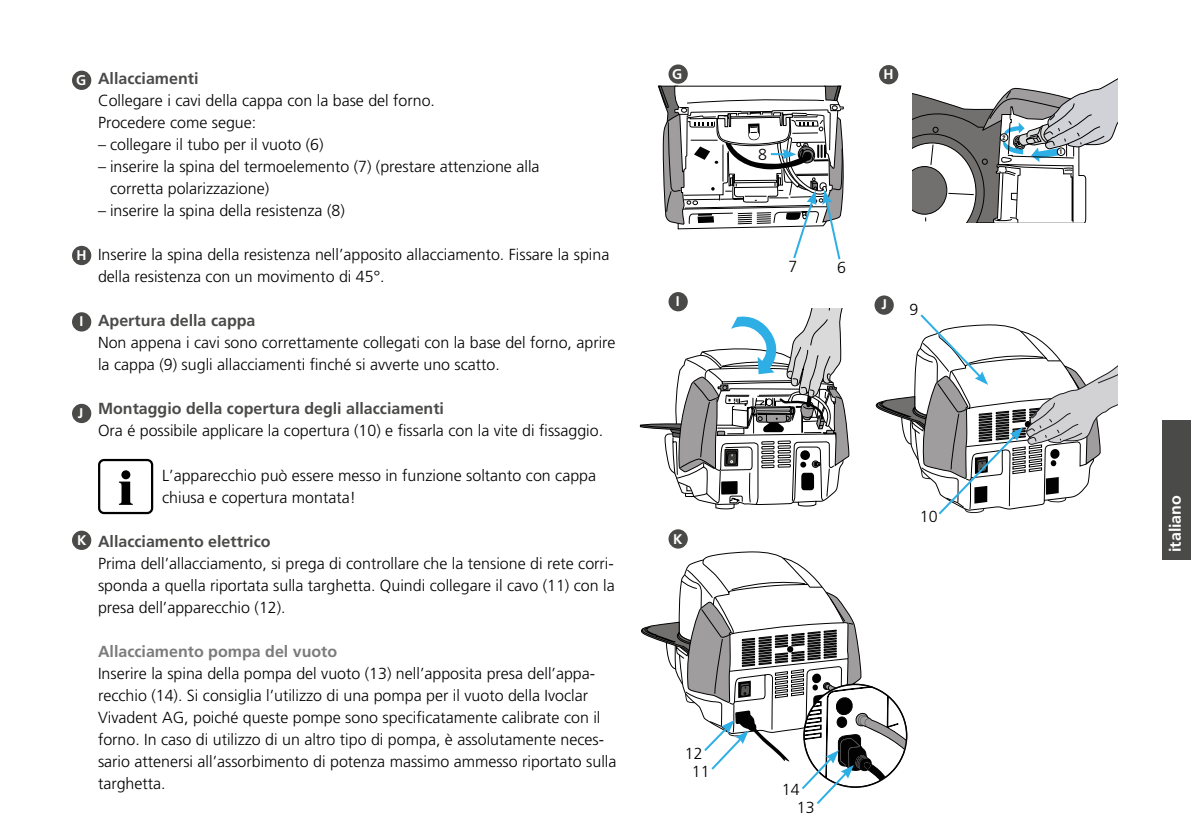
<style>
.page{position:relative;width:1191px;height:840px;background:#fff}
.page>*{position:absolute;margin:0;border:0;box-sizing:border-box;transform-origin:0 0}
.t1{font:300 16px/22px "Frutiger";color:#000}
.t2{font:700 16px "Frutiger";color:#4a4a49}
.t3{font:700 16px "Frutiger";color:#7c7b7b}
.t4{font:700 16px "Frutiger";color:#fff}
.t5{font:700 14px "Frutiger";color:#fff}
.t6{font:6px "Helvetica Inserat";color:#1e1e1c}
</style>
<div class="page">
<svg style="left:640px;top:65px;width:478px;height:450px"></svg>
<svg style="left:641px;top:551px;width:266px;height:253px"></svg>
<div style="left:668px;top:64px;width:20px;height:20px;background:#4a4a49;border-radius:50%"></div>
<div style="left:668px;top:292px;width:20px;height:19px;background:#4a4a49;border-radius:50%"></div>
<div style="left:668px;top:529px;width:20px;height:19px;background:#4a4a49;border-radius:50%"></div>
<div style="left:879px;top:65px;width:19px;height:19px;background:#4a4a49;border-radius:50%"></div>
<div style="left:874px;top:295px;width:19px;height:19px;background:#4a4a49;border-radius:50%"></div>
<div style="left:1162px;top:419px;width:29px;height:140px;background:#4a4a49"></div>
<div style="left:98px;top:458px;width:55px;height:56px;border:2px solid #000;border-radius:5px"></div>
<svg style="left:119px;top:470px;width:14px;height:34px"></svg>
<div style="left:72px;top:71px;width:19px;height:19px;background:#4a4a49;border-radius:50%"></div>
<div style="left:72px;top:246px;width:19px;height:19px;background:#4a4a49;border-radius:50%"></div>
<div style="left:72px;top:312px;width:19px;height:19px;background:#4a4a49;border-radius:50%"></div>
<div style="left:72px;top:403px;width:19px;height:20px;background:#4a4a49;border-radius:50%"></div>
<div style="left:72px;top:530px;width:19px;height:19px;background:#4a4a49;border-radius:50%"></div>
<p class="t5" style="left:76px;top:72px;width:12px">G</p>
<p class="t5" style="left:77px;top:247px;width:12px">H</p>
<p class="t5" style="left:79px;top:313px;width:5px">I</p>
<p class="t5" style="left:78px;top:404px;width:7px">J</p>
<p class="t5" style="left:77px;top:531px;width:11px">K</p>
<p class="t2" style="left:98px;top:69px;width:102px">Allacciamenti</p>
<p class="t1" style="left:98px;top:90px;width:338px">Collegare i cavi della cappa con la base del forno.<br>Procedere come segue:</p>
<p class="t1" style="left:98px;top:134px;width:227px">– collegare il tubo per il vuoto (6)</p>
<p class="t1" style="left:110px;top:156px;width:431px;text-indent:-12px">– inserire la spina del termoelemento (7) (prestare attenzione alla corretta polarizzazione)</p>
<p class="t1" style="left:98px;top:200px;width:248px">– inserire la spina della resistenza (8)</p>
<p class="t1" style="left:98px;top:244px;width:513px">Inserire la spina della resistenza nell’apposito allacciamento. Fissare la spina della resistenza con un movimento di 45°.</p>
<p class="t2" style="left:98px;top:311px;width:159px">Apertura della cappa</p>
<p class="t1" style="left:98px;top:332px;width:519px">Non appena i cavi sono correttamente collegati con la base del forno, aprire la cappa (9) sugli allacciamenti finché si avverte uno scatto.</p>
<p class="t2" style="left:98px;top:399px;width:347px">Montaggio della copertura degli allacciamenti</p>
<p class="t1" style="left:98px;top:420px;width:506px">Ora é possibile applicare la copertura (10) e fissarla con la vite di fissaggio.</p>
<p class="t1" style="left:162px;top:464px;width:435px">L’apparecchio può essere messo in funzione soltanto con cappa chiusa e copertura montata!</p>
<p class="t2" style="left:98px;top:531px;width:174px">Allacciamento elettrico</p>
<p class="t1" style="left:98px;top:552px;width:518px;text-align:justify">Prima dell’allacciamento, si prega di controllare che la tensione di rete corri&shy;sponda a quella riportata sulla targhetta. Quindi collegare il cavo (11) con la presa dell’apparecchio (12).</p>
<p class="t3" style="left:98px;top:641px;width:241px">Allacciamento pompa del vuoto</p>
<p class="t1" style="left:98px;top:662px;width:520px">Inserire la spina della pompa del vuoto (13) nell’apposita presa dell’appa&shy;recchio (14). Si consiglia l’utilizzo di una pompa per il vuoto della Ivoclar Vivadent AG, poiché queste pompe sono specificatamente calibrate con il forno. In caso di utilizzo di un altro tipo di pompa, è assolutamente neces&shy;sario attenersi all’assorbimento di potenza massimo ammesso riportato sulla targhetta.</p>
<p class="t5" style="left:672px;top:65px;width:12px">G</p>
<p class="t5" style="left:676px;top:293px;width:5px">I</p>
<p class="t1" style="left:758px;top:143px;width:10px">8</p>
<p class="t5" style="left:883px;top:66px;width:12px">H</p>
<p class="t1" style="left:788px;top:256px;width:10px">7</p>
<p class="t1" style="left:837px;top:256px;width:10px">6</p>
<p class="t5" style="left:881px;top:296px;width:7px">J</p>
<p class="t1" style="left:909px;top:299px;width:10px">9</p>
<p class="t5" style="left:673px;top:530px;width:11px">K</p>
<p class="t1" style="left:919px;top:505px;width:19px">10</p>
<p class="t1" style="left:685px;top:743px;width:26px;line-height:18.8px;text-align:center">12<br>11</p>
<p class="t1" style="left:797px;top:780px;width:19px;line-height:17.6px;text-indent:-15px">14<br>13</p>
<p class="t6" style="left:1002px;top:134px;width:4px">2</p>
<p class="t6" style="left:1059px;top:148px;width:4px">1</p>
<p class="t4" style="left:1166px;top:551px;width:58px;rotate:-90deg">italiano</p>
</div>
